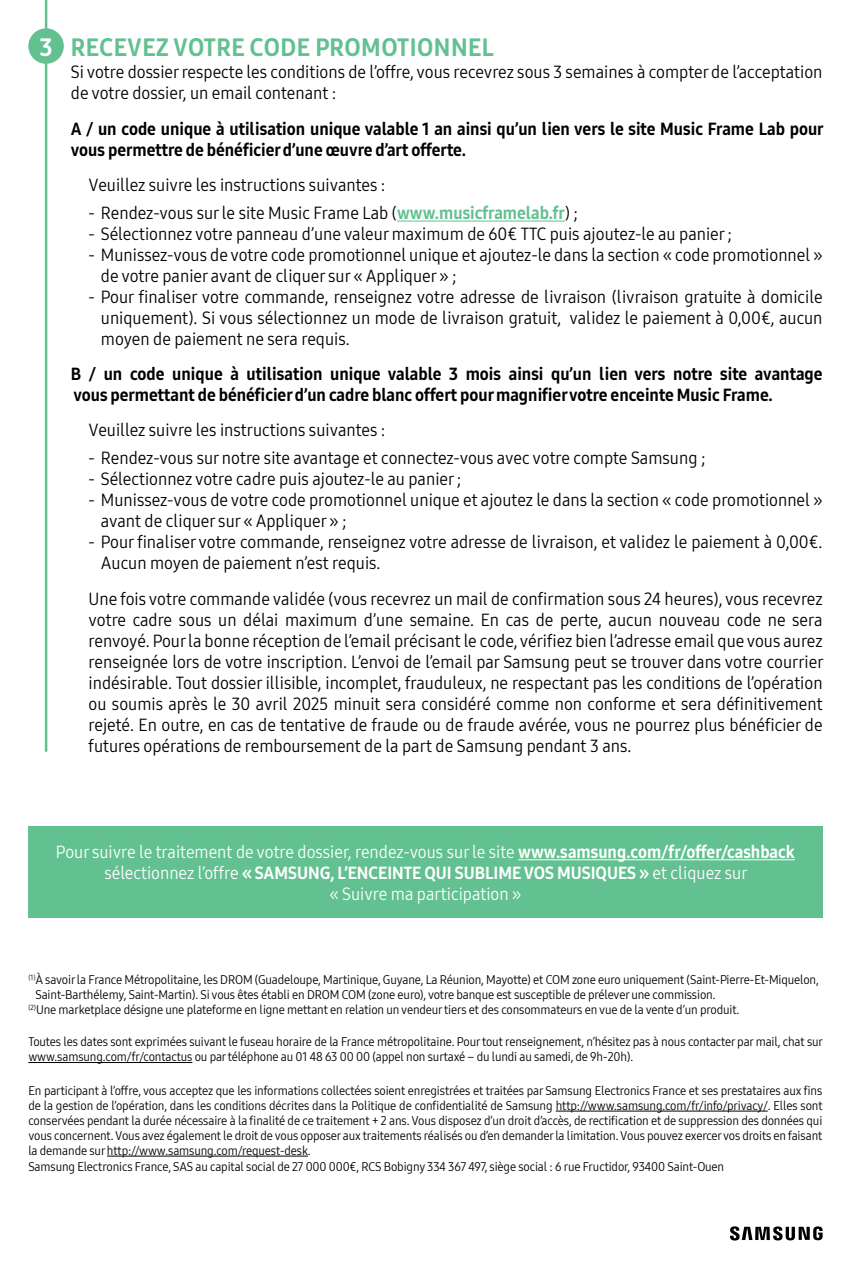
<style>
.page{position:relative;width:851px;height:1276px;background:#fff}
.page>*{position:absolute;margin:0;border:0;box-sizing:border-box;transform-origin:0 0}
.t1{font:25px "Samsung One 800 C";letter-spacing:.02em;color:#62c091}
.t2{font:17.5px/21px "Samsung One 400 C";color:#000}
.t3{font:17.5px/21px "Samsung One 800 C";color:#000}
.t4{font:17.5px "Samsung One 400 C";color:#fff}
.t5{font:17.5px "Samsung One 800 C";color:#fff}
.t6{font:12.5px/15px "Samsung One 400 C";letter-spacing:-.01em;color:#000}
.s1{color:#fff}
.s2{font-family:"Samsung One 800 C";color:#62c091}
.s3{font-family:"Samsung One 800 C"}
.s4{font-family:"Samsung One 400 C"}
</style>
<div class="page">
<hr style="left:45px;top:0;width:2px;height:751px;background:#62c091">
<div style="left:28px;top:826px;width:794px;height:92px;background:#62c091"></div>
<div style="left:28px;top:28px;width:36px;height:36px;background:#62c091;border-radius:50%"></div>
<hr style="left:397px;top:221px;width:168px;height:1px;background:#62c091">
<svg style="left:730px;top:1226px;width:92px;height:14px"></svg>
<hr style="left:518px;top:859px;width:276px;height:1px;background:#fff">
<hr style="left:28px;top:1062px;width:164px;height:1px;background:#000">
<hr style="left:555px;top:1110px;width:212px;height:1px;background:#000">
<hr style="left:107px;top:1155px;width:201px;height:1px;background:#000">
<h1 class="t1" style="left:40px;top:30px;width:455px"><span class="s1">3</span> RECEVEZ VOTRE CODE PROMOTIONNEL</h1>
<p class="t2" style="left:71px;top:62px;width:753px">Si votre dossier respecte les conditions de l’offre, vous recevrez sous 3 semaines à compter de l’acceptation de votre dossier, un email contenant :</p>
<p class="t3" style="left:71px;top:118px;width:754px">A / un code unique à utilisation unique valable 1 an ainsi qu’un lien vers le site Music Frame Lab pour vous permettre de bénéficier d’une œuvre d’art offerte.</p>
<p class="t2" style="left:89px;top:174px;width:298px">Veuillez suivre les instructions suivantes :</p>
<p class="t2" style="left:88px;top:202px;width:491px">- Rendez-vous sur le site Music Frame Lab (<span class="s2">www.musicframelab.fr</span>) ;</p>
<p class="t2" style="left:88px;top:223px;width:645px">- Sélectionnez votre panneau d’une valeur maximum de 60€ TTC puis ajoutez-le au panier ;</p>
<p class="t2" style="left:101px;top:244px;width:723px;text-indent:-12px">- Munissez-vous de votre code promotionnel unique et ajoutez-le dans la section « code promotionnel » de votre panier avant de cliquer sur « Appliquer » ;</p>
<p class="t2" style="left:101px;top:286px;width:723px;text-align:justify;text-indent:-12px">- Pour finaliser votre commande, renseignez votre adresse de livraison (livraison gratuite à domicile uniquement). Si vous sélectionnez un mode de livraison gratuit, validez le paiement à 0,00€, aucun moyen de paiement ne sera requis.</p>
<p class="t3" style="left:71px;top:363px;width:753px">B / un code unique à utilisation unique valable 3 mois ainsi qu’un lien vers notre site avantage vous permettant de bénéficier d’un cadre blanc offert pour magnifier votre enceinte Music Frame.</p>
<p class="t2" style="left:89px;top:419px;width:298px">Veuillez suivre les instructions suivantes :</p>
<p class="t2" style="left:88px;top:447px;width:618px">- Rendez-vous sur notre site avantage et connectez-vous avec votre compte Samsung ;</p>
<p class="t2" style="left:88px;top:468px;width:374px">- Sélectionnez votre cadre puis ajoutez-le au panier ;</p>
<p class="t2" style="left:101px;top:489px;width:723px;text-indent:-12px">- Munissez-vous de votre code promotionnel unique et ajoutez le dans la section « code promotionnel » avant de cliquer sur « Appliquer » ;</p>
<p class="t2" style="left:101px;top:531px;width:723px;text-indent:-12px">- Pour finaliser votre commande, renseignez votre adresse de livraison, et validez le paiement à 0,00€.<br>Aucun moyen de paiement n’est requis.</p>
<p class="t2" style="left:89px;top:588px;width:736px;text-align:justify">Une fois votre commande validée (vous recevrez un mail de confirmation sous 24 heures), vous recevrez votre cadre sous un délai maximum d’une semaine. En cas de perte, aucun nouveau code ne sera renvoyé. Pour la bonne réception de l’email précisant le code, vérifiez bien l’adresse email que vous aurez renseignée lors de votre inscription. L’envoi de l’email par Samsung peut se trouver dans votre courrier indésirable. Tout dossier illisible, incomplet, frauduleux, ne respectant pas les conditions de l’opération ou soumis après le 30 avril 2025 minuit sera considéré comme non conforme et sera définitivement rejeté. En outre, en cas de tentative de fraude ou de fraude avérée, vous ne pourrez plus bénéficier de futures opérations de remboursement de la part de Samsung pendant 3 ans.</p>
<p class="t4" style="left:56px;top:839px;width:740px">Pour suivre le traitement de votre dossier, rendez-vous sur le site <span class="s3">www.samsung.com/fr/offer/cashback</span></p>
<p class="t5" style="left:104px;top:860px;width:644px"><span class="s4">sélectionnez l’offre</span> « SAMSUNG, L’ENCEINTE QUI SUBLIME VOS MUSIQUES » <span class="s4">et cliquez sur</span></p>
<p class="t4" style="left:329px;top:881px;width:193px">« Suivre ma participation »</p>
<p class="t6" style="left:28px;top:972px;width:791px"><sup>(1)</sup>À savoir la France Métropolitaine, les DROM (Guadeloupe, Martinique, Guyane, La Réunion, Mayotte) et COM zone euro uniquement (Saint-Pierre-Et-Miquelon,</p>
<p class="t6" style="left:35px;top:987px;width:681px">Saint-Barthélemy, Saint-Martin). Si vous êtes établi en DROM COM (zone euro), votre banque est susceptible de prélever une commission.</p>
<p class="t6" style="left:28px;top:1002px;width:712px"><sup>(2)</sup>Une marketplace désigne une plateforme en ligne mettant en relation un vendeur tiers et des consommateurs en vue de la vente d’un produit.</p>
<p class="t6" style="left:28px;top:1034px;width:796px">Toutes les dates sont exprimées suivant le fuseau horaire de la France métropolitaine. Pour tout renseignement, n’hésitez pas à nous contacter par mail, chat sur www.samsung.com/fr/contactus ou par téléphone au 01 48 63 00 00 (appel non surtaxé – du lundi au samedi, de 9h-20h).</p>
<p class="t6" style="left:28px;top:1082px;width:795px;text-align:justify">En participant à l’offre, vous acceptez que les informations collectées soient enregistrées et traitées par Samsung Electronics France et ses prestataires aux fins de la gestion de l’opération, dans les conditions décrites dans la Politique de confidentialité de Samsung http://www.samsung.com/fr/info/privacy/. Elles sont conservées pendant la durée nécessaire à la finalité de ce traitement + 2 ans. Vous disposez d’un droit d’accès, de rectification et de suppression des données qui vous concernent. Vous avez également le droit de vous opposer aux traitements réalisés ou d’en demander la limitation. Vous pouvez exercer vos droits en faisant la demande sur http://www.samsung.com/request-desk.</p>
<p class="t6" style="left:28px;top:1159px;width:697px">Samsung Electronics France, SAS au capital social de 27 000 000€, RCS Bobigny 334 367 497, siège social : 6 rue Fructidor, 93400 Saint-Ouen</p>
</div>
